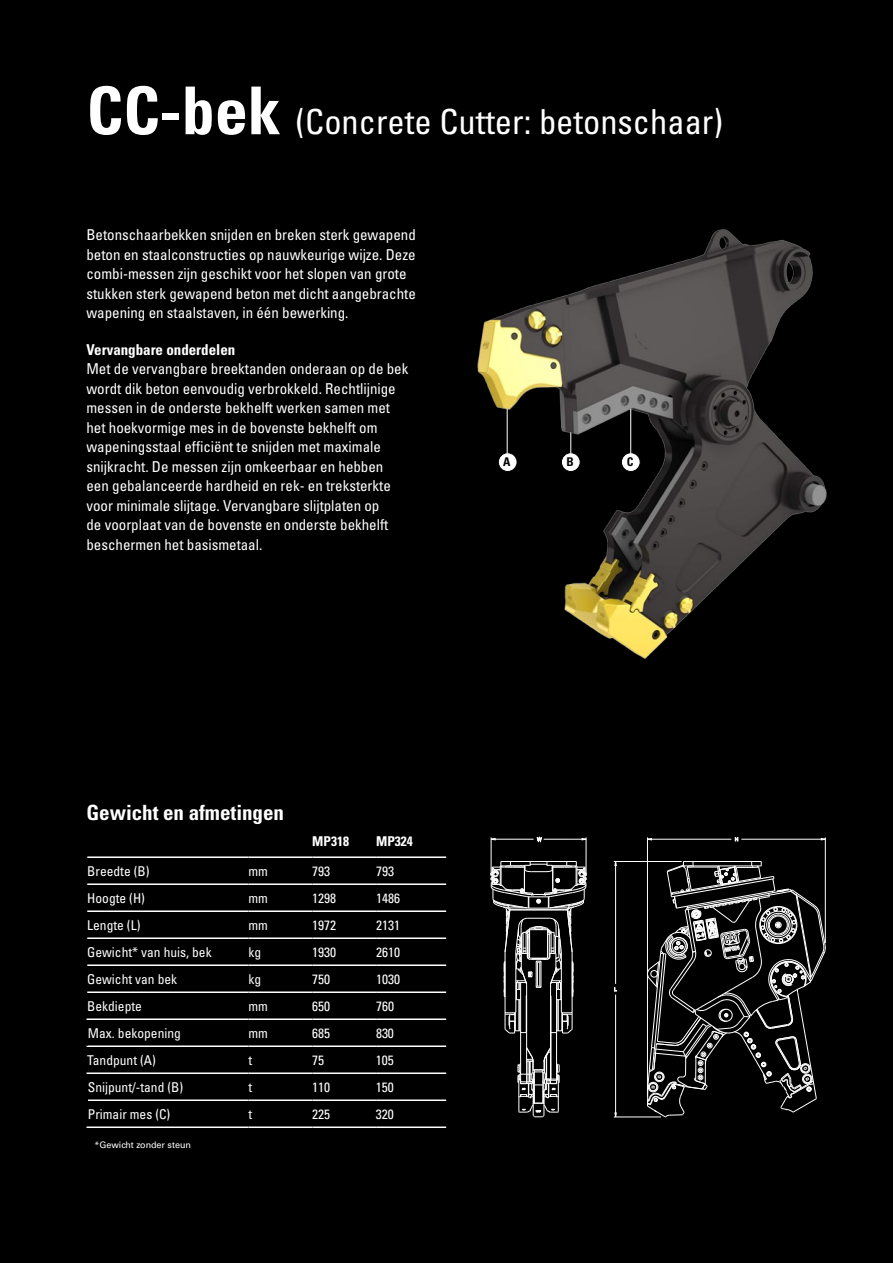
<style>
.page{position:relative;width:893px;height:1263px;background:#000}
.page>*{position:absolute;margin:0;border:0;box-sizing:border-box;transform-origin:0 0}
.t1{font:condensed 34.5px "Univers LT Std";color:#fff}
.t2{font:700 condensed 21px "Univers LT Std";color:#fff}
.t3{font:condensed 15px/19.5px "Univers LT Std";color:#fff}
.t4{font:700 condensed 15px "Univers LT Std";color:#fff}
.t5{font:condensed 13.5px "Univers LT Std";color:#fff}
.t6{font:700 condensed 13.5px "Univers LT Std";color:#fff}
.t7{font:700 condensed 12px "Univers LT Std";color:#000}
.t8{font:9px "Univers LT Std";color:#fff}
.s1{font-weight:700;font-size:66px}
</style>
<div class="page">
<hr style="left:87px;top:883px;width:162px;height:2px;background:#fff">
<hr style="left:87px;top:964px;width:162px;height:2px;background:#fff">
<hr style="left:249px;top:964px;width:63px;height:2px;background:#fff">
<hr style="left:312px;top:964px;width:64px;height:2px;background:#fff">
<hr style="left:376px;top:964px;width:70px;height:2px;background:#fff">
<hr style="left:87px;top:991px;width:162px;height:2px;background:#fff">
<hr style="left:249px;top:991px;width:63px;height:2px;background:#fff">
<hr style="left:312px;top:991px;width:64px;height:2px;background:#fff">
<hr style="left:376px;top:991px;width:70px;height:2px;background:#fff">
<hr style="left:87px;top:1045px;width:162px;height:2px;background:#fff">
<hr style="left:249px;top:1045px;width:63px;height:2px;background:#fff">
<hr style="left:312px;top:1045px;width:64px;height:2px;background:#fff">
<hr style="left:376px;top:1045px;width:70px;height:2px;background:#fff">
<hr style="left:87px;top:856px;width:162px;height:2px;background:#fff">
<hr style="left:87px;top:1018px;width:162px;height:2px;background:#fff">
<hr style="left:249px;top:1018px;width:63px;height:2px;background:#fff">
<hr style="left:312px;top:1018px;width:64px;height:2px;background:#fff">
<hr style="left:376px;top:1018px;width:70px;height:2px;background:#fff">
<hr style="left:87px;top:1072px;width:162px;height:2px;background:#fff">
<hr style="left:249px;top:1072px;width:63px;height:2px;background:#fff">
<hr style="left:312px;top:1072px;width:64px;height:2px;background:#fff">
<hr style="left:376px;top:1072px;width:70px;height:2px;background:#fff">
<hr style="left:88px;top:1099px;width:161px;height:2px;background:#fff">
<hr style="left:249px;top:1099px;width:63px;height:2px;background:#fff">
<hr style="left:312px;top:1099px;width:64px;height:2px;background:#fff">
<hr style="left:376px;top:1099px;width:70px;height:2px;background:#fff">
<hr style="left:249px;top:856px;width:63px;height:2px;background:#fff">
<hr style="left:312px;top:856px;width:64px;height:2px;background:#fff">
<hr style="left:376px;top:856px;width:70px;height:2px;background:#fff">
<hr style="left:249px;top:883px;width:63px;height:2px;background:#fff">
<hr style="left:312px;top:883px;width:64px;height:2px;background:#fff">
<hr style="left:376px;top:883px;width:70px;height:2px;background:#fff">
<hr style="left:87px;top:910px;width:162px;height:2px;background:#fff">
<hr style="left:249px;top:910px;width:63px;height:2px;background:#fff">
<hr style="left:312px;top:910px;width:64px;height:2px;background:#fff">
<hr style="left:376px;top:910px;width:70px;height:2px;background:#fff">
<hr style="left:87px;top:937px;width:162px;height:2px;background:#fff">
<hr style="left:249px;top:937px;width:63px;height:2px;background:#fff">
<hr style="left:312px;top:937px;width:64px;height:2px;background:#fff">
<hr style="left:376px;top:937px;width:70px;height:2px;background:#fff">
<hr style="left:87px;top:1126px;width:162px;height:2px;background:#fff">
<hr style="left:249px;top:1126px;width:63px;height:2px;background:#fff">
<hr style="left:312px;top:1126px;width:64px;height:2px;background:#fff">
<hr style="left:376px;top:1126px;width:70px;height:2px;background:#fff">
<img style="left:477px;top:229px;width:350px;height:430px">
<svg style="left:536px;top:837px;width:6px;height:6px"></svg>
<svg style="left:735px;top:837px;width:4px;height:5px"></svg>
<svg style="left:614px;top:987px;width:3px;height:5px"></svg>
<svg style="left:647px;top:861px;width:179px;height:256px"></svg>
<svg style="left:491px;top:861px;width:96px;height:256px"></svg>
<hr style="left:615px;top:861px;width:1px;height:123px;background:#fff">
<hr style="left:615px;top:994px;width:1px;height:123px;background:#fff">
<hr style="left:614px;top:1117px;width:47px;height:1px;background:#fff">
<hr style="left:647px;top:837px;width:1px;height:260px;background:#fff">
<hr style="left:825px;top:837px;width:1px;height:106px;background:#fff">
<hr style="left:614px;top:861px;width:68px;height:1px;background:#fff">
<hr style="left:741px;top:839px;width:84px;height:1px;background:#fff">
<hr style="left:647px;top:839px;width:84px;height:1px;background:#fff">
<hr style="left:491px;top:837px;width:1px;height:39px;background:#fff">
<hr style="left:586px;top:837px;width:1px;height:39px;background:#fff">
<hr style="left:544px;top:839px;width:42px;height:1px;background:#fff">
<hr style="left:491px;top:839px;width:43px;height:1px;background:#fff">
<h1 class="t1" style="left:87px;top:100px;width:638px"><span class="s1">CC-bek</span> (Concrete Cutter: betonschaar)</h1>
<p class="t3" style="left:87px;top:225px;width:331px">Betonschaarbekken snijden en breken sterk gewapend beton en staalconstructies op nauwkeurige wijze. Deze combi-messen zijn geschikt voor het slopen van grote stukken sterk gewapend beton met dicht aangebrachte wapening en staalstaven, in één bewerking.</p>
<p class="t4" style="left:87px;top:340px;width:150px">Vervangbare onderdelen</p>
<p class="t3" style="left:87px;top:359px;width:323px">Met de vervangbare breektanden onderaan op de bek wordt dik beton eenvoudig verbrokkeld. Rechtlijnige messen in de onderste bekhelft werken samen met het hoekvormige mes in de bovenste bekhelft om wapeningsstaal efficiënt te snijden met maximale snijkracht. De messen zijn omkeerbaar en hebben een gebalanceerde hardheid en rek- en treksterkte voor minimale slijtage. Vervangbare slijtplaten op<br>de voorplaat van de bovenste en onderste bekhelft beschermen het basismetaal.</p>
<p class="t7" style="left:503px;top:455px;width:9px">A</p>
<p class="t7" style="left:566px;top:455px;width:9px">B</p>
<p class="t7" style="left:627px;top:455px;width:8px">C</p>
<h2 class="t2" style="left:87px;top:800px;width:199px">Gewicht en afmetingen</h2>
<p class="t6" style="left:312px;top:833px;width:38px">MP318</p>
<p class="t6" style="left:376px;top:833px;width:38px">MP324</p>
<p class="t5" style="left:87px;top:862px;width:64px">Breedte (B)</p>
<p class="t5" style="left:249px;top:862px;width:21px">mm</p>
<p class="t5" style="left:312px;top:862px;width:19px">793</p>
<p class="t5" style="left:376px;top:862px;width:19px">793</p>
<p class="t5" style="left:87px;top:889px;width:59px">Hoogte (H)</p>
<p class="t5" style="left:248px;top:889px;width:21px">mm</p>
<p class="t5" style="left:312px;top:889px;width:25px">1298</p>
<p class="t5" style="left:376px;top:889px;width:25px">1486</p>
<p class="t5" style="left:87px;top:916px;width:55px">Lengte (L)</p>
<p class="t5" style="left:248px;top:916px;width:21px">mm</p>
<p class="t5" style="left:312px;top:916px;width:25px">1972</p>
<p class="t5" style="left:376px;top:916px;width:25px">2131</p>
<p class="t5" style="left:87px;top:943px;width:126px">Gewicht* van huis, bek</p>
<p class="t5" style="left:248px;top:943px;width:14px">kg</p>
<p class="t5" style="left:312px;top:943px;width:25px">1930</p>
<p class="t5" style="left:376px;top:943px;width:25px">2610</p>
<p class="t5" style="left:87px;top:970px;width:91px">Gewicht van bek</p>
<p class="t5" style="left:248px;top:970px;width:14px">kg</p>
<p class="t5" style="left:312px;top:970px;width:19px">750</p>
<p class="t5" style="left:376px;top:970px;width:25px">1030</p>
<p class="t5" style="left:87px;top:997px;width:56px">Bekdiepte</p>
<p class="t5" style="left:248px;top:997px;width:21px">mm</p>
<p class="t5" style="left:312px;top:997px;width:19px">650</p>
<p class="t5" style="left:376px;top:997px;width:19px">760</p>
<p class="t5" style="left:88px;top:1024px;width:94px">Max. bekopening</p>
<p class="t5" style="left:248px;top:1024px;width:21px">mm</p>
<p class="t5" style="left:312px;top:1024px;width:19px">685</p>
<p class="t5" style="left:376px;top:1024px;width:19px">830</p>
<p class="t5" style="left:87px;top:1051px;width:70px">Tandpunt (A)</p>
<p class="t5" style="left:248px;top:1051px;width:5px">t</p>
<p class="t5" style="left:312px;top:1051px;width:13px">75</p>
<p class="t5" style="left:376px;top:1051px;width:19px">105</p>
<p class="t5" style="left:88px;top:1078px;width:97px">Snijpunt/-tand (B)</p>
<p class="t5" style="left:248px;top:1078px;width:5px">t</p>
<p class="t5" style="left:312px;top:1078px;width:19px">110</p>
<p class="t5" style="left:376px;top:1078px;width:19px">150</p>
<p class="t5" style="left:88px;top:1105px;width:84px">Primair mes (C)</p>
<p class="t5" style="left:248px;top:1105px;width:5px">t</p>
<p class="t5" style="left:312px;top:1105px;width:19px">225</p>
<p class="t5" style="left:376px;top:1105px;width:19px">320</p>
<p class="t8" style="left:94px;top:1140px;width:98px">*Gewicht zonder steun</p>
</div>
